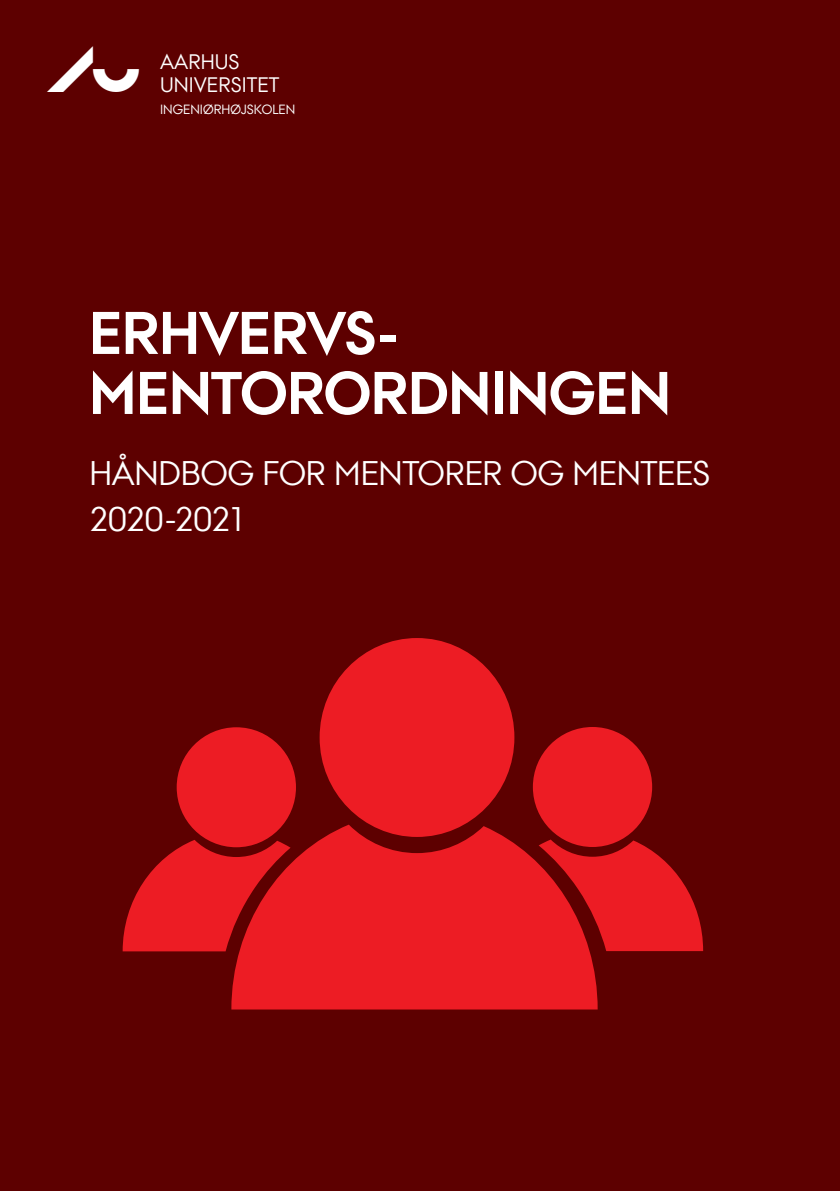
<style>
.page{position:relative;width:840px;height:1191px;background:#fff}
.page>*{position:absolute;margin:0;border:0;box-sizing:border-box;transform-origin:0 0}
.t1{font:700 60px "AU Passata";color:#fff}
.t2{font:34px/46px "AU Passata";letter-spacing:-.015em;color:#fff}
.t3{font:21px/22.8px "AU Passata";color:#fff}
.t4{font:13.4px "AU Passata";color:#fff}
.s1{font-family:"AU Peto";font-size:45.8px}
</style>
<div class="page">
<div style="left:0;top:0;width:839px;height:1191px;background:#5d0000"></div>
<div style="left:532px;top:727px;width:119px;height:120px;background:#ed1c24;border-radius:50%"></div>
<div style="left:176px;top:727px;width:120px;height:120px;background:#ed1c24;border-radius:50%"></div>
<svg style="left:597px;top:839px;width:105px;height:112px"></svg>
<svg style="left:231px;top:824px;width:366px;height:185px;background:#dc181f"></svg>
<div style="left:319px;top:638px;width:195px;height:199px;background:#ed1c24;border-radius:50%"></div>
<svg style="left:123px;top:840px;width:167px;height:111px"></svg>
<p class="t3" style="left:47px;top:50px;width:233px;text-indent:113px">AARHUS<br><span class="s1">AU</span> UNIVERSITET</p>
<p class="t4" style="left:160px;top:102px;width:137px">INGENIØRHØJSKOLEN</p>
<p class="t1" style="left:89px;top:298px;width:311px">ERHVERVS-</p>
<p class="t1" style="left:89px;top:358px;width:582px">MENTORORDNINGEN</p>
<p class="t2" style="left:89px;top:450px;width:622px">HÅNDBOG FOR MENTORER OG MENTEES<br>2020-2021</p>
</div>
